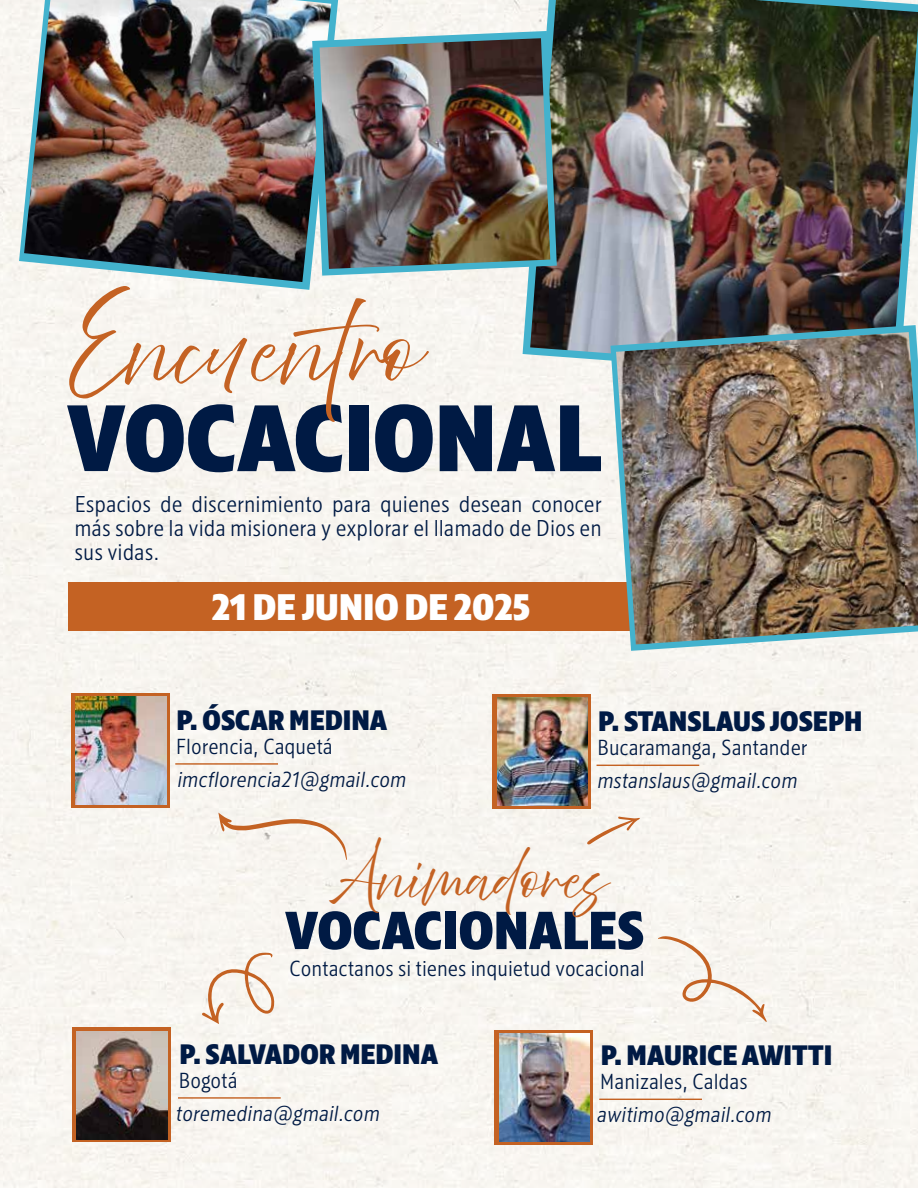
<style>
.page{position:relative;width:918px;height:1188px;background:#fff}
.page>*{position:absolute;margin:0;border:0;box-sizing:border-box;transform-origin:0 0}
.t1{font:95.55px "Kranto Semi Cond Black Text";letter-spacing:-.025em;color:#001a44}
.t2{font:76.65px "Abovethe Beyond Script";letter-spacing:-.03em;color:#c46223}
.t3{font:54.15px "Kranto Semi Cond Black Text";letter-spacing:-.025em;color:#001a44}
.t4{font:47.55px "Abovethe Beyond Script";letter-spacing:-.03em;color:#c46223}
.t5{font:37.5px "Kranto Semi Cond Black Text";letter-spacing:-.025em;color:#fff}
.t6{font:28.5px "Kranto Semi Cond Black Text";letter-spacing:-.025em;color:#001a44}
.t7{font:24px/24px "Kranto Semi Cond Light Text";color:#001a44;text-align:justify}
.t8{font:22.8px "Kranto Semi Cond Light Text";color:#001a44}
.t9{font:italic 22.8px "Kranto Semi Cond Light Text";color:#001a44}
</style>
<div class="page">
<div style="left:0;top:1px;width:918px;height:1187px;background:#f7f5f0"></div>
<div style="left:69px;top:583px;width:606px;height:48px;background:#c46223"></div>
<img style="left:530px;top:0;width:388px;height:374px">
<svg style="left:604px;top:318px;width:314px;height:339px"></svg>
<img style="left:616px;top:332px;width:302px;height:313px">
<svg style="left:13px;top:0;width:332px;height:296px"></svg>
<img style="left:24px;top:0;width:307px;height:282px">
<img style="left:305px;top:24px;width:259px;height:259px">
<img style="left:320px;top:38px;width:230px;height:231px">
<hr style="left:175px;top:763px;width:103px;height:2px;background:#c46223">
<hr style="left:178px;top:1097px;width:103px;height:2px;background:#c46223">
<hr style="left:597px;top:765px;width:102px;height:1px;background:#c46223">
<hr style="left:599px;top:1099px;width:103px;height:1px;background:#c46223">
<div style="left:493px;top:694px;width:98px;height:115px;background:#c46223"></div>
<svg style="left:71px;top:693px;width:99px;height:114px;background:#c07340"></svg>
<svg style="left:73px;top:1027px;width:98px;height:114px"></svg>
<div style="left:495px;top:1030px;width:98px;height:114px;background:#c46223"></div>
<img style="left:497px;top:698px;width:91px;height:108px">
<img style="left:76px;top:696px;width:90px;height:108px">
<img style="left:499px;top:1033px;width:91px;height:108px">
<img style="left:77px;top:1032px;width:91px;height:107px">
<svg style="left:587px;top:816px;width:53px;height:29px"></svg>
<svg style="left:202px;top:953px;width:73px;height:71px"></svg>
<svg style="left:218px;top:813px;width:129px;height:47px"></svg>
<svg style="left:658px;top:936px;width:109px;height:86px"></svg>
<h2 class="t2" style="left:69px;top:304px;width:351px">Encuentro</h2>
<h1 class="t1" style="left:66px;top:376px;width:538px">VOCACIONAL</h1>
<p class="t7" style="left:74px;top:492px;width:529px">Espacios de discernimiento para quienes desean conocer más sobre la vida misionera y explorar el llamado de Dios en sus vidas.</p>
<h3 class="t5" style="left:211px;top:583px;width:321px">21 DE JUNIO DE 2025</h3>
<p class="t6" style="left:176px;top:702px;width:213px">P. ÓSCAR MEDINA</p>
<p class="t8" style="left:176px;top:733px;width:159px">Florencia, Caquetá</p>
<p class="t9" style="left:177px;top:766px;width:231px">imcflorencia21@gmail.com</p>
<p class="t6" style="left:598px;top:703px;width:266px">P. STANSLAUS JOSEPH</p>
<p class="t8" style="left:597px;top:734px;width:212px">Bucaramanga, Santander</p>
<p class="t9" style="left:597px;top:768px;width:202px">mstanslaus@gmail.com</p>
<h3 class="t4" style="left:330px;top:850px;width:278px">Animadores</h3>
<h3 class="t3" style="left:285px;top:895px;width:362px">VOCACIONALES</h3>
<p class="t8" style="left:289px;top:955px;width:357px">Contactanos si tienes inquietud vocacional</p>
<p class="t6" style="left:179px;top:1036px;width:261px">P. SALVADOR MEDINA</p>
<p class="t8" style="left:179px;top:1067px;width:60px">Bogotá</p>
<p class="t9" style="left:176px;top:1100px;width:205px">toremedina@gmail.com</p>
<p class="t6" style="left:600px;top:1037px;width:234px">P. MAURICE AWITTI</p>
<p class="t8" style="left:600px;top:1068px;width:149px">Manizales, Caldas</p>
<p class="t9" style="left:597px;top:1102px;width:176px">awitimo@gmail.com</p>
</div>
